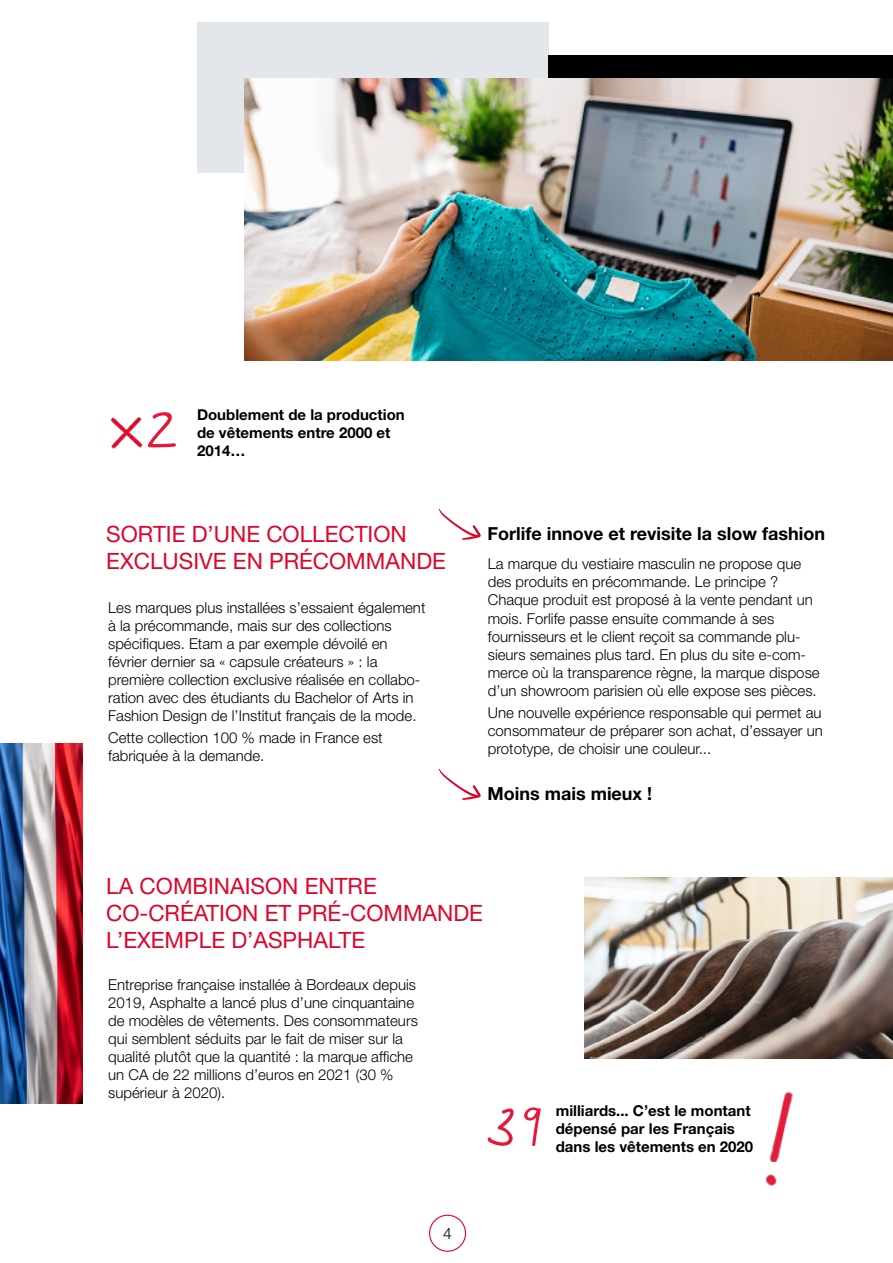
<style>
.page{position:relative;width:893px;height:1263px;background:#fff}
.page>*{position:absolute;margin:0;border:0;box-sizing:border-box;transform-origin:0 0}
.t1{font:22.5px/27px "Helvetica Neue LT Std";color:#dd052b}
.t2{font:700 18px "Helvetica Neue LT Pro";color:#000}
.t3{font:300 15.75px "Helvetica Neue LT Std";color:#000}
.t4{font:300 15px/18px "Helvetica Neue LT Std";color:#000}
.t5{font:700 15px/18px "Helvetica Neue LT Std";color:#000}
</style>
<div class="page">
<div style="left:429px;top:1215px;width:37px;height:37px;border:1px solid #dd052b;border-radius:50%"></div>
<img style="left:0;top:744px;width:83px;height:359px">
<div style="left:197px;top:22px;width:352px;height:151px;background:#e3e7eb"></div>
<div style="left:549px;top:56px;width:344px;height:25px;background:#000"></div>
<img style="left:244px;top:79px;width:649px;height:282px">
<svg style="left:147px;top:412px;width:29px;height:35px"></svg>
<img style="left:110px;top:417px;width:33px;height:32px">
<svg style="left:439px;top:509px;width:42px;height:31px"></svg>
<svg style="left:439px;top:769px;width:42px;height:31px"></svg>
<svg style="left:487px;top:1107px;width:54px;height:39px"></svg>
<img style="left:584px;top:877px;width:309px;height:182px">
<img style="left:765px;top:1091px;width:28px;height:95px">
<p class="t5" style="left:197px;top:405px;width:209px">Doublement de la production de vêtements entre 2000 et<br>2014…</p>
<h1 class="t1" style="left:106px;top:520px;width:341px">SORTIE D’UNE COLLECTION<br>EXCLUSIVE EN PRÉCOMMANDE</h1>
<p class="t4" style="left:108px;top:598px;width:319px">Les marques plus installées s’essaient également à la précommande, mais sur des collections spécifiques. Etam a par exemple dévoilé en février dernier sa « capsule créateurs » : la première collection exclusive réalisée en collabo&shy;ration avec des étudiants du Bachelor of Arts in Fashion Design de l’Institut français de la mode.</p>
<p class="t4" style="left:108px;top:728px;width:276px">Cette collection 100 % made in France est fabriquée à la demande.</p>
<p class="t2" style="left:487px;top:522px;width:339px">Forlife innove et revisite la slow fashion</p>
<p class="t4" style="left:488px;top:555px;width:333px">La marque du vestiaire masculin ne propose que des produits en précommande. Le principe ?<br>Chaque produit est proposé à la vente pendant un mois. Forlife passe ensuite commande à ses fournisseurs et le client reçoit sa commande plu&shy;sieurs semaines plus tard. En plus du site e-com&shy;merce où la transparence règne, la marque dispose d’un showroom parisien où elle expose ses pièces.</p>
<p class="t4" style="left:488px;top:703px;width:337px;text-align:justify">Une nouvelle expérience responsable qui permet au consommateur de préparer son achat, d’essayer un prototype, de choisir une couleur...</p>
<p class="t2" style="left:487px;top:782px;width:166px">Moins mais mieux !</p>
<h1 class="t1" style="left:106px;top:872px;width:378px">LA COMBINAISON ENTRE<br>CO-CRÉATION ET PRÉ-COMMANDE<br>L’EXEMPLE D’ASPHALTE</h1>
<p class="t4" style="left:108px;top:975px;width:311px">Entreprise française installée à Bordeaux depuis 2019, Asphalte a lancé plus d’une cinquantaine de modèles de vêtements. Des consommateurs qui semblent séduits par le fait de miser sur la qualité plutôt que la quantité : la marque affiche un CA de 22 millions d’euros en 2021 (30 % supérieur à 2020).</p>
<p class="t3" style="left:443px;top:1223px;width:10px">4</p>
<p class="t5" style="left:556px;top:1101px;width:199px">milliards... C’est le montant dépensé par les Français dans les vêtements en 2020</p>
</div>
